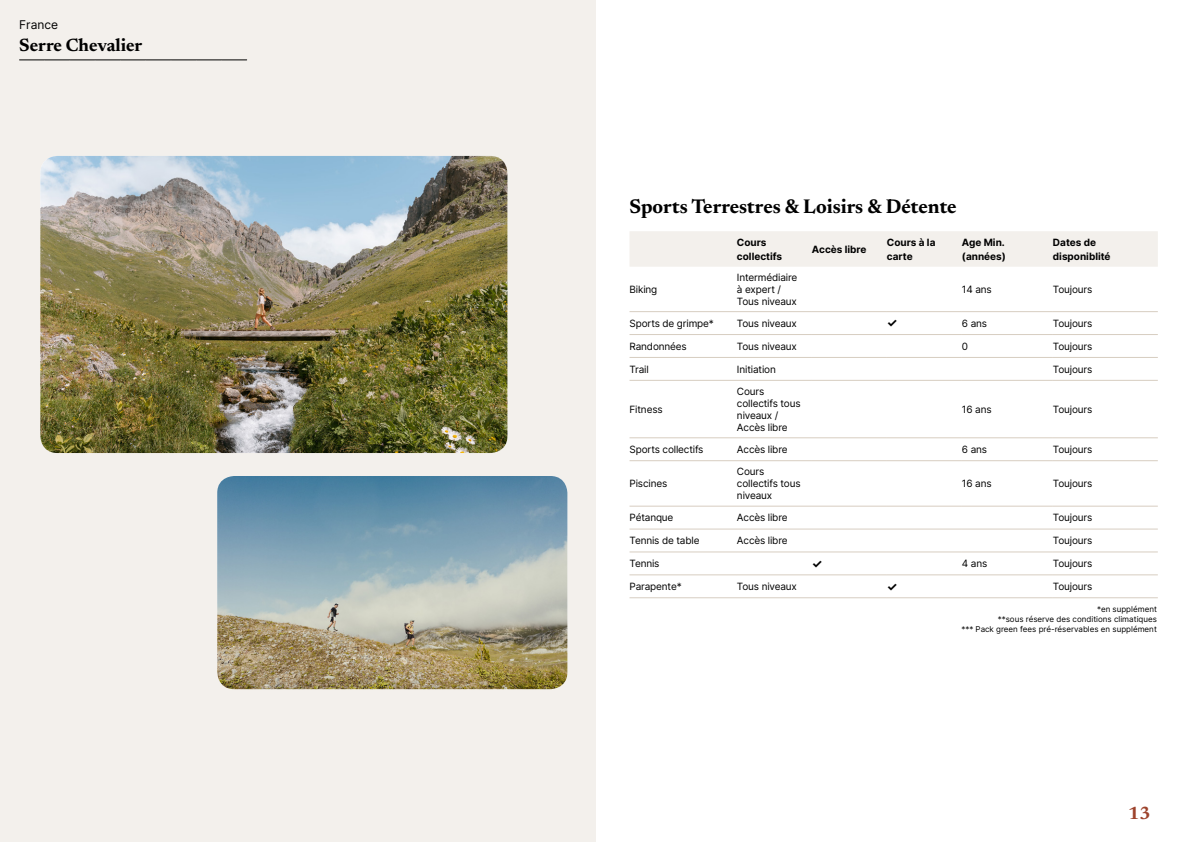
<style>
.page{position:relative;width:1191px;height:842px;background:#fff}
.page>*{position:absolute;margin:0;border:0;box-sizing:border-box;transform-origin:0 0}
.t1{font:700 20px "Newsreader 24 pt";color:#000}
.t2{font:700 18px "Newsreader 24 pt";color:#000}
.t3{font:700 18px "Newsreader 24 pt";color:#9d432c}
.t4{font:12px "Inter";color:#000}
.t5{font:700 12px "Inter";color:#000}
.t6{font:10px/12px "Inter";letter-spacing:-.015em;color:#000}
.t7{font:700 10px/14px "Inter";color:#000}
.t8{font:8px/9.6px "Inter";color:#000;text-align:right}
</style>
<div class="page">
<div style="left:0;top:0;width:595px;height:842px;background:#f3f0ec"></div>
<img style="left:40px;top:156px;width:467px;height:297px">
<img style="left:217px;top:476px;width:350px;height:213px">
<svg style="left:20px;top:60px;width:227px;height:1px"></svg>
<div style="left:630px;top:231px;width:527px;height:36px;background:#f3f0ec"></div>
<hr style="left:629px;top:311px;width:108px;height:1px;background:#d7cdc1">
<hr style="left:737px;top:311px;width:75px;height:1px;background:#d7cdc1">
<hr style="left:812px;top:311px;width:75px;height:1px;background:#d7cdc1">
<hr style="left:887px;top:311px;width:75px;height:1px;background:#d7cdc1">
<hr style="left:962px;top:311px;width:91px;height:1px;background:#d7cdc1">
<hr style="left:1053px;top:311px;width:104px;height:1px;background:#d7cdc1">
<hr style="left:629px;top:334px;width:108px;height:1px;background:#d7cdc1">
<hr style="left:737px;top:334px;width:75px;height:1px;background:#d7cdc1">
<hr style="left:812px;top:334px;width:75px;height:1px;background:#d7cdc1">
<hr style="left:887px;top:334px;width:75px;height:1px;background:#d7cdc1">
<hr style="left:962px;top:334px;width:91px;height:1px;background:#d7cdc1">
<hr style="left:1053px;top:334px;width:104px;height:1px;background:#d7cdc1">
<hr style="left:629px;top:357px;width:108px;height:1px;background:#d7cdc1">
<hr style="left:737px;top:357px;width:75px;height:1px;background:#d7cdc1">
<hr style="left:812px;top:357px;width:75px;height:1px;background:#d7cdc1">
<hr style="left:887px;top:357px;width:75px;height:1px;background:#d7cdc1">
<hr style="left:962px;top:357px;width:91px;height:1px;background:#d7cdc1">
<hr style="left:1053px;top:357px;width:104px;height:1px;background:#d7cdc1">
<hr style="left:629px;top:380px;width:108px;height:1px;background:#d7cdc1">
<hr style="left:737px;top:380px;width:75px;height:1px;background:#d7cdc1">
<hr style="left:812px;top:380px;width:75px;height:1px;background:#d7cdc1">
<hr style="left:887px;top:380px;width:75px;height:1px;background:#d7cdc1">
<hr style="left:962px;top:380px;width:91px;height:1px;background:#d7cdc1">
<hr style="left:1053px;top:380px;width:104px;height:1px;background:#d7cdc1">
<hr style="left:629px;top:437px;width:108px;height:1px;background:#d7cdc1">
<hr style="left:737px;top:437px;width:75px;height:1px;background:#d7cdc1">
<hr style="left:812px;top:437px;width:75px;height:1px;background:#d7cdc1">
<hr style="left:887px;top:437px;width:75px;height:1px;background:#d7cdc1">
<hr style="left:962px;top:437px;width:91px;height:1px;background:#d7cdc1">
<hr style="left:1053px;top:437px;width:104px;height:1px;background:#d7cdc1">
<hr style="left:629px;top:460px;width:108px;height:1px;background:#d7cdc1">
<hr style="left:737px;top:460px;width:75px;height:1px;background:#d7cdc1">
<hr style="left:812px;top:460px;width:75px;height:1px;background:#d7cdc1">
<hr style="left:887px;top:460px;width:75px;height:1px;background:#d7cdc1">
<hr style="left:962px;top:460px;width:91px;height:1px;background:#d7cdc1">
<hr style="left:1053px;top:460px;width:104px;height:1px;background:#d7cdc1">
<hr style="left:629px;top:506px;width:108px;height:1px;background:#d7cdc1">
<hr style="left:737px;top:506px;width:75px;height:1px;background:#d7cdc1">
<hr style="left:812px;top:506px;width:75px;height:1px;background:#d7cdc1">
<hr style="left:887px;top:506px;width:75px;height:1px;background:#d7cdc1">
<hr style="left:962px;top:506px;width:91px;height:1px;background:#d7cdc1">
<hr style="left:1053px;top:506px;width:104px;height:1px;background:#d7cdc1">
<hr style="left:629px;top:528px;width:108px;height:1px;background:#d7cdc1">
<hr style="left:737px;top:528px;width:75px;height:1px;background:#d7cdc1">
<hr style="left:812px;top:528px;width:75px;height:1px;background:#d7cdc1">
<hr style="left:887px;top:528px;width:75px;height:1px;background:#d7cdc1">
<hr style="left:962px;top:528px;width:91px;height:1px;background:#d7cdc1">
<hr style="left:1053px;top:528px;width:104px;height:1px;background:#d7cdc1">
<hr style="left:629px;top:551px;width:108px;height:1px;background:#d7cdc1">
<hr style="left:737px;top:551px;width:75px;height:1px;background:#d7cdc1">
<hr style="left:812px;top:551px;width:75px;height:1px;background:#d7cdc1">
<hr style="left:887px;top:551px;width:75px;height:1px;background:#d7cdc1">
<hr style="left:962px;top:551px;width:91px;height:1px;background:#d7cdc1">
<hr style="left:1053px;top:551px;width:104px;height:1px;background:#d7cdc1">
<hr style="left:629px;top:574px;width:108px;height:1px;background:#d7cdc1">
<hr style="left:737px;top:574px;width:75px;height:1px;background:#d7cdc1">
<hr style="left:812px;top:574px;width:75px;height:1px;background:#d7cdc1">
<hr style="left:887px;top:574px;width:75px;height:1px;background:#d7cdc1">
<hr style="left:962px;top:574px;width:91px;height:1px;background:#d7cdc1">
<hr style="left:1053px;top:574px;width:104px;height:1px;background:#d7cdc1">
<hr style="left:629px;top:597px;width:108px;height:1px;background:#d7cdc1">
<hr style="left:737px;top:597px;width:75px;height:1px;background:#d7cdc1">
<hr style="left:812px;top:597px;width:75px;height:1px;background:#d7cdc1">
<hr style="left:887px;top:597px;width:75px;height:1px;background:#d7cdc1">
<hr style="left:962px;top:597px;width:91px;height:1px;background:#d7cdc1">
<hr style="left:1053px;top:597px;width:104px;height:1px;background:#d7cdc1">
<p class="t4" style="left:19px;top:15px;width:40px">France</p>
<h2 class="t2" style="left:19px;top:32px;width:125px">Serre Chevalier</h2>
<h1 class="t1" style="left:629px;top:192px;width:329px">Sports Terrestres &amp; Loisirs &amp; Détente</h1>
<p class="t7" style="left:737px;top:235px;width:47px">Cours collectifs</p>
<p class="t7" style="left:812px;top:242px;width:56px">Accès libre</p>
<p class="t7" style="left:887px;top:235px;width:50px">Cours à la carte</p>
<p class="t7" style="left:962px;top:235px;width:45px">Age Min. (années)</p>
<p class="t7" style="left:1053px;top:235px;width:59px">Dates de disponiblité</p>
<p class="t6" style="left:629px;top:283px;width:29px">Biking</p>
<p class="t6" style="left:737px;top:271px;width:62px">Intermédiaire à expert /<br>Tous niveaux</p>
<p class="t6" style="left:962px;top:283px;width:31px">14 ans</p>
<p class="t6" style="left:1053px;top:283px;width:41px">Toujours</p>
<p class="t6" style="left:629px;top:317px;width:86px">Sports de grimpe*</p>
<p class="t6" style="left:737px;top:317px;width:62px">Tous niveaux</p>
<p class="t5" style="left:887px;top:314px;width:12px">✓</p>
<p class="t6" style="left:962px;top:317px;width:27px">6 ans</p>
<p class="t6" style="left:1053px;top:317px;width:41px">Toujours</p>
<p class="t6" style="left:629px;top:340px;width:59px">Randonnées</p>
<p class="t6" style="left:737px;top:340px;width:62px">Tous niveaux</p>
<p class="t6" style="left:962px;top:340px;width:8px">0</p>
<p class="t6" style="left:1053px;top:340px;width:41px">Toujours</p>
<p class="t6" style="left:629px;top:363px;width:21px">Trail</p>
<p class="t6" style="left:737px;top:363px;width:40px">Initiation</p>
<p class="t6" style="left:1053px;top:363px;width:41px">Toujours</p>
<p class="t6" style="left:629px;top:403px;width:35px">Fitness</p>
<p class="t6" style="left:737px;top:385px;width:65px">Cours collectifs tous niveaux /<br>Accès libre</p>
<p class="t6" style="left:962px;top:403px;width:31px">16 ans</p>
<p class="t6" style="left:1053px;top:403px;width:41px">Toujours</p>
<p class="t6" style="left:629px;top:443px;width:75px">Sports collectifs</p>
<p class="t6" style="left:737px;top:443px;width:52px">Accès libre</p>
<p class="t6" style="left:962px;top:443px;width:27px">6 ans</p>
<p class="t6" style="left:1053px;top:443px;width:41px">Toujours</p>
<p class="t6" style="left:629px;top:477px;width:39px">Piscines</p>
<p class="t6" style="left:737px;top:465px;width:65px">Cours collectifs tous niveaux</p>
<p class="t6" style="left:962px;top:477px;width:31px">16 ans</p>
<p class="t6" style="left:1053px;top:477px;width:41px">Toujours</p>
<p class="t6" style="left:629px;top:511px;width:45px">Pétanque</p>
<p class="t6" style="left:737px;top:511px;width:52px">Accès libre</p>
<p class="t6" style="left:1053px;top:511px;width:41px">Toujours</p>
<p class="t6" style="left:629px;top:534px;width:71px">Tennis de table</p>
<p class="t6" style="left:737px;top:534px;width:52px">Accès libre</p>
<p class="t6" style="left:1053px;top:534px;width:41px">Toujours</p>
<p class="t6" style="left:629px;top:557px;width:31px">Tennis</p>
<p class="t5" style="left:812px;top:555px;width:12px">✓</p>
<p class="t6" style="left:962px;top:557px;width:27px">4 ans</p>
<p class="t6" style="left:1053px;top:557px;width:41px">Toujours</p>
<p class="t6" style="left:629px;top:580px;width:54px">Parapente*</p>
<p class="t6" style="left:737px;top:580px;width:62px">Tous niveaux</p>
<p class="t5" style="left:887px;top:578px;width:12px">✓</p>
<p class="t6" style="left:1053px;top:580px;width:41px">Toujours</p>
<p class="t8" style="left:961px;top:604px;width:197px">*en supplément<br>**sous réserve des conditions climatiques<br>*** Pack green fees pré-réservables en supplément</p>
<h2 class="t3" style="left:1128px;top:800px;width:24px">13</h2>
</div>
